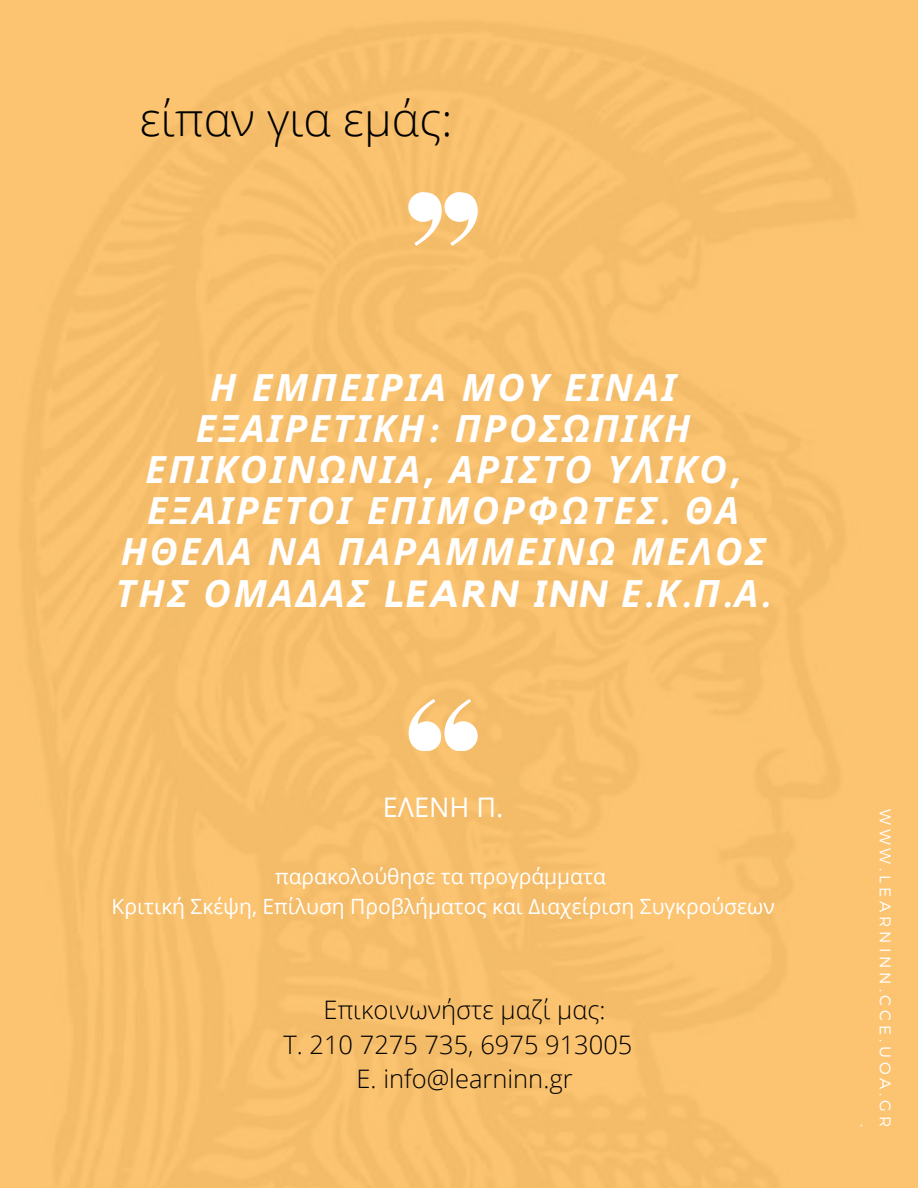
<style>
.page{position:relative;width:918px;height:1188px;background:#fac26f}
.page>*{position:absolute;margin:0;border:0;box-sizing:border-box;transform-origin:0 0}
.t1{font:300 46.5px "Open Sans";color:#000}
.t2{font:italic 700 37.65px/41.1px "Noto Sans";letter-spacing:.07em;color:#fff;text-align:center}
.t3{font:27px "Open Sans";color:#fff}
.t4{font:300 25.5px/34.8px "Open Sans";color:#000;text-align:center}
.t5{font:21px/29.2px "Open Sans";color:#fff;text-align:center}
.t6{font:300 15.6px/19.2px "Montserrat";letter-spacing:.25em;color:#fff;text-align:right}
.s1{font-family:"Kollektif"}
</style>
<div class="page">
<svg style="left:408px;top:192px;width:70px;height:53px"></svg>
<svg style="left:409px;top:699px;width:68px;height:52px"></svg>
<p class="t1" style="left:140px;top:86px;width:314px">είπαν για εμάς:</p>
<p class="t2" style="left:116px;top:366px;width:656px">Η ΕΜΠΕΙΡΙΑ ΜΟΥ ΕΙΝΑΙ<br>ΕΞΑΙΡΕΤΙΚΗ<span class="s1">:</span> ΠΡΟΣΩΠΙΚΗ<br>ΕΠΙΚΟΙΝΩΝΙΑ<span class="s1">,</span> ΑΡΙΣΤΟ ΥΛΙΚΟ<span class="s1">,<br></span>ΕΞΑΙΡΕΤΟΙ ΕΠΙΜΟΡΦΩΤΕΣ<span class="s1">.</span> ΘΑ<br>ΗΘΕΛΑ ΝΑ ΠΑΡΑΜΜΕΙΝΩ ΜΕΛΟΣ<br>ΤΗΣ ΟΜΑΔΑΣ <span class="s1">LEARN INN</span> Ε<span class="s1">.</span>Κ<span class="s1">.</span>Π<span class="s1">.</span>Α<span class="s1">.</span></p>
<p class="t3" style="left:383px;top:788px;width:122px">ΕΛΕΝΗ Π.</p>
<p class="t5" style="left:112px;top:862px;width:665px">παρακολούθησε τα προγράμματα<br>Κριτική Σκέψη, Επίλυση Προβλήματος και Διαχείριση Συγκρούσεων</p>
<p class="t4" style="left:284px;top:991px;width:350px">Επικοινωνήστε μαζί μας:<br>Τ. 210 7275 735, 6975 913005<br>Ε. info@learninn.gr</p>
<p class="t6" style="left:896px;top:809px;width:320px;rotate:90deg">WWW.LEARNINN.CCE.UOA.GR .</p>
</div>
